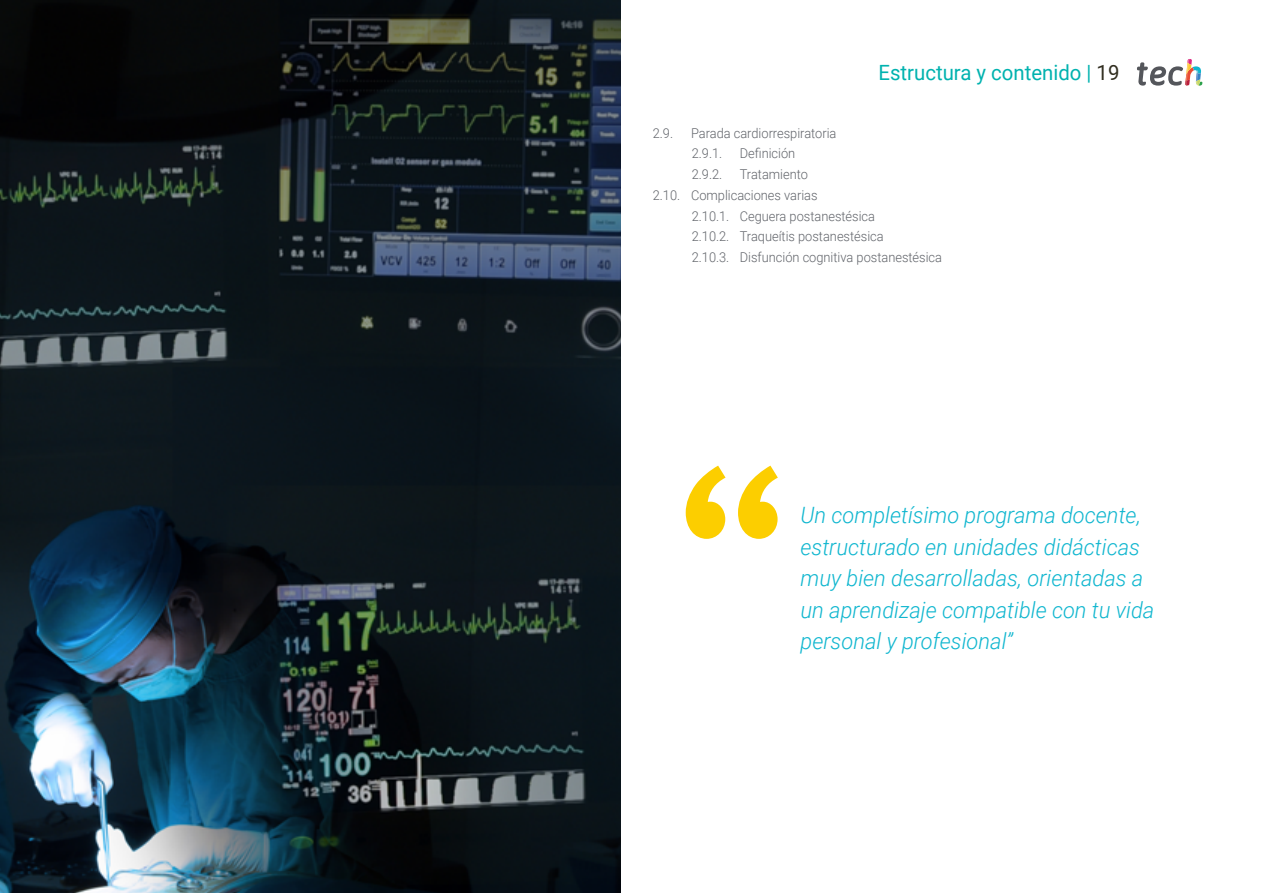
<style>
.page{position:relative;width:1263px;height:893px;background:#fff}
.page>*{position:absolute;margin:0;border:0;box-sizing:border-box;transform-origin:0 0}
.t1{font:italic 300 22.5px/31.5px "Roboto";color:#0fb6cf}
.t2{font:21px "Roboto";color:#00b2af}
.t3{font:300 13.5px/20.7px "Roboto";color:#61646a;scale:.95 1}
.s1{color:#312e20}
</style>
<div class="page">
<img style="left:0;top:0;width:621px;height:893px">
<svg style="left:686px;top:466px;width:92px;height:73px"></svg>
<svg style="left:1137px;top:59px;width:65px;height:27px"></svg>
<p class="t3" style="left:653px;top:122px;width:23px">2.9.</p>
<p class="t3" style="left:691px;top:122px;width:155px">Parada cardiorrespiratoria<br>2.9.1.</p>
<p class="t3" style="left:740px;top:143px;width:60px">Definición</p>
<h2 class="t2" style="left:878px;top:57px;width:242px">Estructura y contenido | <span class="s1">19</span></h2>
<p class="t3" style="left:692px;top:164px;width:34px">2.9.2.</p>
<p class="t3" style="left:740px;top:164px;width:73px">Tratamiento</p>
<p class="t3" style="left:653px;top:184px;width:175px">2.10. Complicaciones varias</p>
<p class="t3" style="left:692px;top:205px;width:194px">2.10.1. Ceguera postanestésica</p>
<p class="t3" style="left:692px;top:226px;width:204px">2.10.2. Traqueítis postanestésica</p>
<p class="t3" style="left:692px;top:247px;width:265px">2.10.3. Disfunción cognitiva postanestésica</p>
<h1 class="t1" style="left:800px;top:499px;width:355px">Un completísimo programa docente, estructurado en unidades didácticas muy bien desarrolladas, orientadas a un aprendizaje compatible con tu vida personal y profesional”</h1>
</div>
